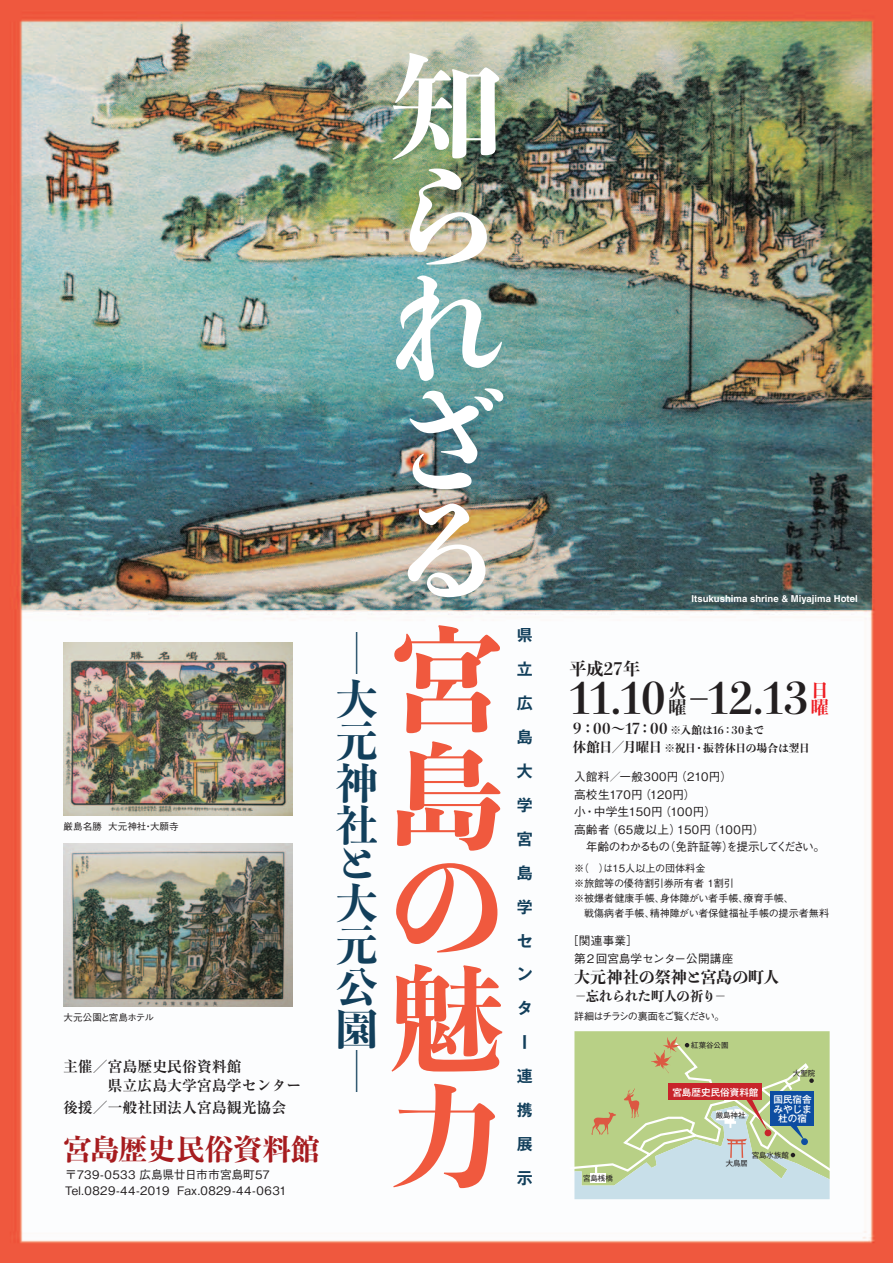
<style>
.page{position:relative;width:893px;height:1263px;background:#fff}
.page>*{position:absolute;margin:0;border:0;box-sizing:border-box;transform-origin:0 0}
.t1{font:114.6px/110.9px "P Bunkyu Md Min Std EB 90 pv RKSJ V";color:#fff}
.t2{font:114.6px/114.1px "P Bunkyu Md Min Std EB 90 pv RKSJ V";color:#f0593e;text-align:justify}
.t3{font:43.05px "P Bunkyu Md Min Std EB 90 pv RKSJ H";color:#231f20}
.t4{font:42px/41.4px "P Bunkyu Md Min Std EB 90 pv RKSJ V";color:#123f5b;text-align:justify}
.t5{font:42px "P Bunkyu Md Min Std EB 90 pv RKSJ H";color:#123f5b}
.t6{font:28.65px "P Bunkyu Md Min Std EB 90 pv RKSJ H";letter-spacing:-.005em;color:#a61c1f}
.t7{font:17.85px/17.9px "P Bunkyu Md Min Std EB 90 pv RKSJ V";color:#231f20}
.t8{font:17.85px/17.9px "P Bunkyu Md Min Std EB 90 pv RKSJ V";color:#ee1d23}
.t9{font:16.95px "P Bunkyu Md Min Std EB 90 pv RKSJ H";color:#231f20}
.t10{font:15.9px/33.9px "Gothic MB101 Pr 6 N De Bold 90 pv RKSJ V";color:#123f5b}
.t11{font:15.9px "P Bunkyu Md Min Std EB 90 pv RKSJ H";color:#231f20}
.t12{font:14.85px/19.2px "Ryumin Pr 6 N Bold 90 pv RKSJ H";color:#231f20}
.t13{font:14.85px "P Bunkyu Md Min Std EB 90 pv RKSJ H";color:#231f20}
.t14{font:13.35px "P Bunkyu Md Min Std EB 90 pv RKSJ H";letter-spacing:-.03em;color:#231f20}
.t15{font:11.7px/17.9px "Gothic BBB Pro Medium 90 pv RKSJ H";letter-spacing:.01em;color:#231f20}
.t16{font:11.7px/15.5px "Gothic BBB Pr 6 N Medium 90 pv RKSJ H";letter-spacing:.02em;color:#231f20}
.t17{font:11.7px/17.5px "Gothic BBB Pro Medium 90 pv RKSJ H";letter-spacing:.03em;color:#231f20}
.t18{font:11.7px "Gothic BBB Pro Medium 90 pv RKSJ H";letter-spacing:-.14em;color:#231f20}
.t19{font:11.7px "Gothic BBB Pro Medium 90 pv RKSJ H";letter-spacing:-.115em;color:#231f20}
.t20{font:10.65px "P Bunkyu Md Min Std EB 90 pv RKSJ H";color:#231f20}
.t21{font:10.65px "P Bunkyu Md Min Std EB 90 pv RKSJ H";letter-spacing:.02em;color:#231f20}
.t22{font:10.05px/14.9px "Gothic BBB Pro Medium 90 pv RKSJ H";color:#231f20}
.t23{font:10.05px "Gothic BBB Pro Medium 90 pv RKSJ H";letter-spacing:-.14em;color:#231f20}
.t24{font:700 9.6px "Helvetica";color:#fff}
.t25{font:9.6px/9.9px "Gothic MB101 Pr 6 N Medium 90 pv RKSJ H";color:#fff;text-align:center}
.t26{font:9.6px "Gothic BBB Pro Medium 90 pv RKSJ H";color:#231f20}
.t27{font:9.6px "Gothic BBB Pro Medium 90 pv RKSJ H";letter-spacing:-.055em;color:#231f20}
.t28{font:7.5px "Gothic MB101 Pr 6 N Regular 90 pv RKSJ H";color:#231f20}
</style>
<div class="page">
<img style="left:0;top:0;width:893px;height:1263px">
<p class="t26" style="left:64px;top:818px;width:40px">厳島名勝</p>
<p class="t26" style="left:108px;top:818px;width:72px">大元神社大願寺</p>
<p class="t26" style="left:144px;top:818px;width:11px">・</p>
<p class="t27" style="left:64px;top:1010px;width:92px">大元公園と宮島ホテル</p>
<h3 class="t12" style="left:63px;top:1056px;width:240px">主催／宮島歴史民俗資料館<br>　　　県立広島大学宮島学センター</h3>
<h3 class="t12" style="left:63px;top:1097px;width:225px">後援／一般社団法人宮島観光協会</h3>
<h3 class="t6" style="left:63px;top:1126px;width:258px">宮島歴史民俗資料館</h3>
<p class="t16" style="left:177px;top:1166px;width:111px;text-indent:-112px">〒739-0533 広島県廿日市市宮島町57<br>Fax.0829-44-0631</p>
<p class="t16" style="left:65px;top:1182px;width:106px">Tel.0829-44-2019</p>
<h3 class="t5" style="left:389px;top:632px;width:44px;rotate:90deg">―</h3>
<h3 class="t4" style="left:336px;top:676px;width:43px;line-height:42px">大元神社</h3>
<h3 class="t4" style="left:336px;top:841px;width:43px;text-align:left">と大元公園</h3>
<h3 class="t5" style="left:389px;top:1050px;width:44px;rotate:90deg">―</h3>
<h1 class="t1" style="left:389px;top:47px;width:115px">知られざる</h1>
<h1 class="t2" style="left:390px;top:618px;width:114px">宮島の魅力</h1>
<h3 class="t10" style="left:517px;top:617px;width:17px">県立広島大学宮島学センター連携展示</h3>
<h3 class="t9" style="left:570px;top:655px;width:72px">平成27年</h3>
<p class="t24" style="left:691px;top:592px;width:168px">Itsukushima shrine &amp; Miyajima Hotel</p>
<h2 class="t3" style="left:570px;top:664px;width:97px">11.10</h2>
<h3 class="t7" style="left:668px;top:680px;width:19px">火曜</h3>
<h3 class="t8" style="left:811px;top:680px;width:19px">日曜</h3>
<h2 class="t3" style="left:708px;top:664px;width:101px">12.13</h2>
<h3 class="t13" style="left:570px;top:717px;width:99px">９：00～17：00</h3>
<p class="t20" style="left:671px;top:722px;width:95px">※入館は16：30まで</p>
<h3 class="t14" style="left:573px;top:736px;width:91px">休館日／月曜日</h3>
<p class="t21" style="left:694px;top:739px;width:117px">・振替休日の場合は翌日</p>
<p class="t20" style="left:664px;top:739px;width:33px">※祝日</p>
<p class="t15" style="left:675px;top:766px;width:59px">（210円(</p>
<p class="t17" style="left:639px;top:766px;width:58px;text-indent:-65px">入館料／一般300円（120円(</p>
<p class="t15" style="left:574px;top:784px;width:70px">高校生170円</p>
<p class="t15" style="left:659px;top:801px;width:58px">（100円(</p>
<p class="t15" style="left:584px;top:801px;width:81px">・中学生150円</p>
<p class="t15" style="left:574px;top:801px;width:13px">小</p>
<p class="t15" style="left:606px;top:819px;width:76px">（65歳以上）</p>
<p class="t15" style="left:708px;top:819px;width:58px">（100円(</p>
<p class="t15" style="left:574px;top:819px;width:37px">高齢者</p>
<p class="t15" style="left:677px;top:819px;width:35px">150円</p>
<p class="t18" style="left:664px;top:837px;width:163px">（免許証等を提示してください。</p>
<p class="t15" style="left:722px;top:836px;width:13px">）</p>
<p class="t19" style="left:574px;top:837px;width:98px">　年齢のわかるもの</p>
<p class="t22" style="left:574px;top:860px;width:37px">※（　）</p>
<p class="t22" style="left:603px;top:860px;width:104px">は15人以上の団体料金</p>
<p class="t22" style="left:574px;top:875px;width:143px">※旅館等の優待割引券所有者１</p>
<p class="t22" style="left:714px;top:875px;width:21px">割引</p>
<p class="t22" style="left:660px;top:889px;width:90px">身体障がい者手帳、</p>
<p class="t22" style="left:744px;top:889px;width:52px">療育手帳、</p>
<p class="t22" style="left:650px;top:889px;width:181px;text-indent:-76px">※被爆者健康手帳、<br>精神障がい者保健福祉手帳の提示者無料</p>
<p class="t22" style="left:574px;top:904px;width:82px">　戦傷病者手帳、</p>
<p class="t15" style="left:574px;top:930px;width:161px;text-indent:-7px">［関連事業[<br>第２回宮島学センター公開講座</p>
<h3 class="t11" style="left:574px;top:965px;width:207px">大元神社の祭神と宮島の町人</h3>
<h3 class="t14" style="left:574px;top:985px;width:154px">－忘れられた町人の祈り－</h3>
<p class="t23" style="left:574px;top:1008px;width:152px">詳細はチラシの裏面をご覧ください。</p>
<p class="t28" style="left:691px;top:1038px;width:39px">紅葉谷公園</p>
<p class="t25" style="left:672px;top:1086px;width:88px">宮島歴史民俗資料館</p>
<p class="t28" style="left:716px;top:1109px;width:31px">厳島神社</p>
<p class="t28" style="left:793px;top:1067px;width:24px">大聖院</p>
<p class="t25" style="left:773px;top:1093px;width:40px">国民宿舎みやじま杜の宿</p>
<p class="t28" style="left:583px;top:1171px;width:31px">宮島桟橋</p>
<p class="t28" style="left:752px;top:1148px;width:39px">宮島水族館</p>
<p class="t28" style="left:726px;top:1156px;width:24px">大鳥居</p>
</div>
